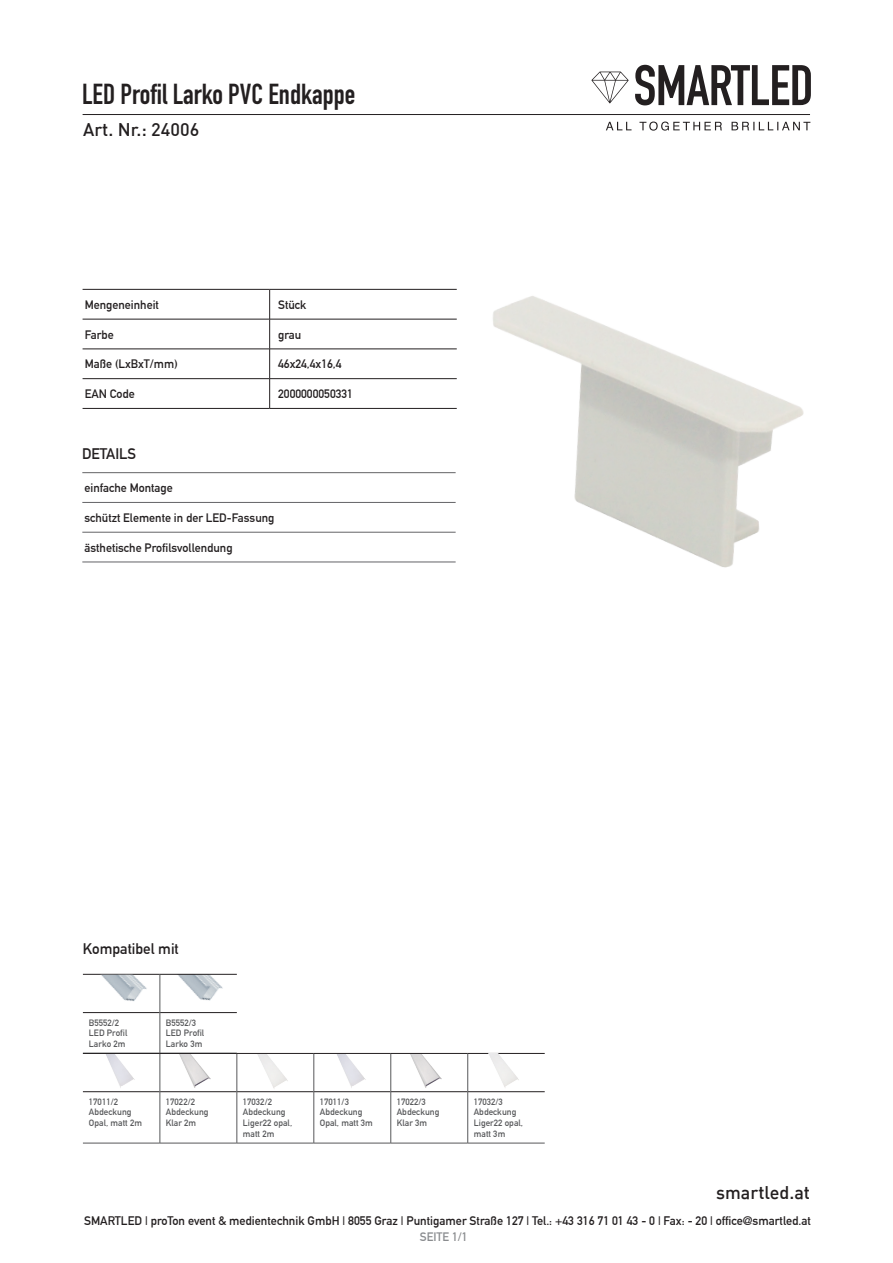
<style>
.page{position:relative;width:893px;height:1263px;background:#fff}
.page>*{position:absolute;margin:0;border:0;box-sizing:border-box;transform-origin:0 0}
.t1{font:700 28.5px "DIN Condensed";color:#231f20}
.t2{font:500 18px "DIN";color:#231f20}
.t3{font:700 15px "DIN Alternate";color:#231f20}
.t4{font:700 12.15px "DIN Alternate";color:#231f20}
.t5{font:700 12px "DIN Alternate";color:#231f20}
.t6{font:700 12px "DIN Alternate";color:#8a8c8f}
.t7{font:700 9px "DIN Alternate";letter-spacing:.005em;color:#57585a}
</style>
<div class="page">
<img style="left:101px;top:975px;width:122px;height:37px">
<hr style="left:83px;top:114px;width:727px;height:1px;background:#231f20">
<svg style="left:591px;top:72px;width:38px;height:31px"></svg>
<svg style="left:606px;top:122px;width:204px;height:9px"></svg>
<svg style="left:635px;top:65px;width:176px;height:40px"></svg>
<svg style="left:83px;top:290px;width:374px;height:29px"></svg>
<hr style="left:83px;top:319px;width:187px;height:1px;background:#231f20">
<hr style="left:270px;top:319px;width:187px;height:1px;background:#231f20">
<hr style="left:269px;top:319px;width:1px;height:30px;background:#231f20">
<hr style="left:83px;top:349px;width:187px;height:1px;background:#231f20">
<hr style="left:270px;top:349px;width:187px;height:1px;background:#231f20">
<hr style="left:83px;top:378px;width:187px;height:1px;background:#231f20">
<hr style="left:270px;top:378px;width:187px;height:1px;background:#231f20">
<svg style="left:269px;top:349px;width:1px;height:59px"></svg>
<hr style="left:83px;top:408px;width:187px;height:1px;background:#231f20">
<hr style="left:270px;top:408px;width:187px;height:1px;background:#231f20">
<hr style="left:83px;top:289px;width:187px;height:1px;background:#231f20">
<hr style="left:270px;top:289px;width:187px;height:1px;background:#231f20">
<svg style="left:82px;top:473px;width:374px;height:89px"></svg>
<hr style="left:82px;top:472px;width:374px;height:1px;background:#636366">
<hr style="left:82px;top:502px;width:374px;height:1px;background:#636366">
<hr style="left:82px;top:532px;width:374px;height:1px;background:#636366">
<hr style="left:82px;top:562px;width:374px;height:1px;background:#636366">
<img style="left:493px;top:296px;width:311px;height:272px">
<hr style="left:83px;top:1012px;width:77px;height:1px;background:#231f20">
<hr style="left:160px;top:1012px;width:77px;height:1px;background:#231f20">
<hr style="left:83px;top:974px;width:77px;height:1px;background:#231f20">
<hr style="left:160px;top:974px;width:77px;height:1px;background:#231f20">
<hr style="left:160px;top:975px;width:1px;height:37px;background:#57585a">
<hr style="left:160px;top:1012px;width:1px;height:41px;background:#57585a">
<hr style="left:83px;top:1091px;width:77px;height:1px;background:#231f20">
<hr style="left:160px;top:1091px;width:77px;height:1px;background:#231f20">
<hr style="left:237px;top:1091px;width:77px;height:1px;background:#231f20">
<hr style="left:314px;top:1091px;width:77px;height:1px;background:#231f20">
<hr style="left:391px;top:1091px;width:77px;height:1px;background:#231f20">
<hr style="left:468px;top:1091px;width:77px;height:1px;background:#231f20">
<hr style="left:83px;top:1143px;width:77px;height:1px;background:#57585a">
<hr style="left:160px;top:1143px;width:77px;height:1px;background:#57585a">
<hr style="left:237px;top:1143px;width:77px;height:1px;background:#57585a">
<hr style="left:314px;top:1143px;width:77px;height:1px;background:#57585a">
<hr style="left:391px;top:1143px;width:77px;height:1px;background:#57585a">
<hr style="left:468px;top:1143px;width:77px;height:1px;background:#57585a">
<hr style="left:160px;top:1054px;width:1px;height:38px;background:#57585a">
<hr style="left:237px;top:1054px;width:1px;height:38px;background:#57585a">
<hr style="left:314px;top:1054px;width:1px;height:38px;background:#57585a">
<hr style="left:391px;top:1054px;width:1px;height:38px;background:#57585a">
<hr style="left:467px;top:1054px;width:1px;height:38px;background:#57585a">
<hr style="left:160px;top:1092px;width:1px;height:51px;background:#57585a">
<hr style="left:237px;top:1092px;width:1px;height:51px;background:#57585a">
<hr style="left:314px;top:1092px;width:1px;height:51px;background:#57585a">
<hr style="left:391px;top:1092px;width:1px;height:51px;background:#57585a">
<hr style="left:467px;top:1092px;width:1px;height:51px;background:#57585a">
<hr style="left:83px;top:1053px;width:77px;height:1px;background:#231f20">
<hr style="left:160px;top:1053px;width:77px;height:1px;background:#231f20">
<hr style="left:237px;top:1053px;width:77px;height:1px;background:#231f20">
<hr style="left:314px;top:1053px;width:77px;height:1px;background:#231f20">
<hr style="left:391px;top:1053px;width:77px;height:1px;background:#231f20">
<hr style="left:468px;top:1053px;width:77px;height:1px;background:#231f20">
<img style="left:106px;top:1054px;width:29px;height:34px">
<img style="left:179px;top:1054px;width:32px;height:34px">
<img style="left:257px;top:1054px;width:31px;height:35px">
<img style="left:337px;top:1054px;width:29px;height:34px">
<img style="left:410px;top:1054px;width:32px;height:34px">
<img style="left:489px;top:1054px;width:30px;height:34px">
<p class="t1" style="left:82px;top:75px;width:275px">LED Profil Larko PVC Endkappe</p>
<p class="t2" style="left:83px;top:118px;width:118px">Art. Nr.: 24006</p>
<p class="t5" style="left:85px;top:295px;width:76px">Mengeneinheit</p>
<p class="t5" style="left:278px;top:295px;width:30px">Stück</p>
<p class="t5" style="left:85px;top:325px;width:31px">Farbe</p>
<p class="t5" style="left:278px;top:325px;width:25px">grau</p>
<p class="t5" style="left:85px;top:355px;width:95px">Maße (LxBxT/mm)</p>
<p class="t5" style="left:278px;top:355px;width:65px">46x24,4x16,4</p>
<p class="t5" style="left:85px;top:385px;width:51px">EAN Code</p>
<p class="t5" style="left:278px;top:385px;width:76px">2000000050331</p>
<p class="t3" style="left:82px;top:442px;width:56px">DETAILS</p>
<p class="t5" style="left:84px;top:479px;width:90px">einfache Montage</p>
<p class="t5" style="left:84px;top:509px;width:192px">schützt Elemente in der LED-Fassung</p>
<p class="t5" style="left:84px;top:538px;width:150px">ästhetische Profilsvollendung</p>
<p class="t3" style="left:83px;top:937px;width:97px">Kompatibel mit</p>
<p class="t7" style="left:89px;top:1015px;width:32px">B5552/2</p>
<p class="t7" style="left:89px;top:1026px;width:40px">LED Profil</p>
<p class="t7" style="left:89px;top:1037px;width:38px">Larko 2m</p>
<p class="t7" style="left:89px;top:1095px;width:31px">17011/2</p>
<p class="t7" style="left:89px;top:1105px;width:44px">Abdeckung</p>
<p class="t7" style="left:89px;top:1116px;width:55px">Opal, matt 2m</p>
<p class="t7" style="left:166px;top:1015px;width:32px">B5552/3</p>
<p class="t7" style="left:166px;top:1026px;width:40px">LED Profil</p>
<p class="t7" style="left:166px;top:1037px;width:38px">Larko 3m</p>
<p class="t7" style="left:166px;top:1095px;width:31px">17022/2</p>
<p class="t7" style="left:166px;top:1105px;width:44px">Abdeckung</p>
<p class="t7" style="left:166px;top:1116px;width:32px">Klar 2m</p>
<p class="t7" style="left:243px;top:1095px;width:31px">17032/2</p>
<p class="t7" style="left:243px;top:1105px;width:44px">Abdeckung</p>
<p class="t7" style="left:243px;top:1116px;width:51px">Liger22 opal,</p>
<p class="t7" style="left:243px;top:1127px;width:33px">matt 2m</p>
<p class="t7" style="left:320px;top:1095px;width:31px">17011/3</p>
<p class="t7" style="left:320px;top:1105px;width:44px">Abdeckung</p>
<p class="t7" style="left:320px;top:1116px;width:55px">Opal, matt 3m</p>
<p class="t7" style="left:397px;top:1095px;width:31px">17022/3</p>
<p class="t7" style="left:397px;top:1105px;width:44px">Abdeckung</p>
<p class="t7" style="left:397px;top:1116px;width:32px">Klar 3m</p>
<p class="t7" style="left:474px;top:1095px;width:31px">17032/3</p>
<p class="t7" style="left:474px;top:1105px;width:44px">Abdeckung</p>
<p class="t7" style="left:474px;top:1116px;width:51px">Liger22 opal,</p>
<p class="t7" style="left:474px;top:1127px;width:33px">matt 3m</p>
<p class="t2" style="left:716px;top:1181px;width:95px">smartled.at</p>
<p class="t4" style="left:84px;top:1211px;width:728px">SMARTLED | proTon event &amp; medientechnik GmbH | 8055 Graz | Puntigamer Straße 127 | Tel.: +43 316 71 01 43 - 0 | Fax: - 20 | office@smartled.at</p>
<p class="t6" style="left:420px;top:1228px;width:49px">SEITE 1/1</p>
</div>
